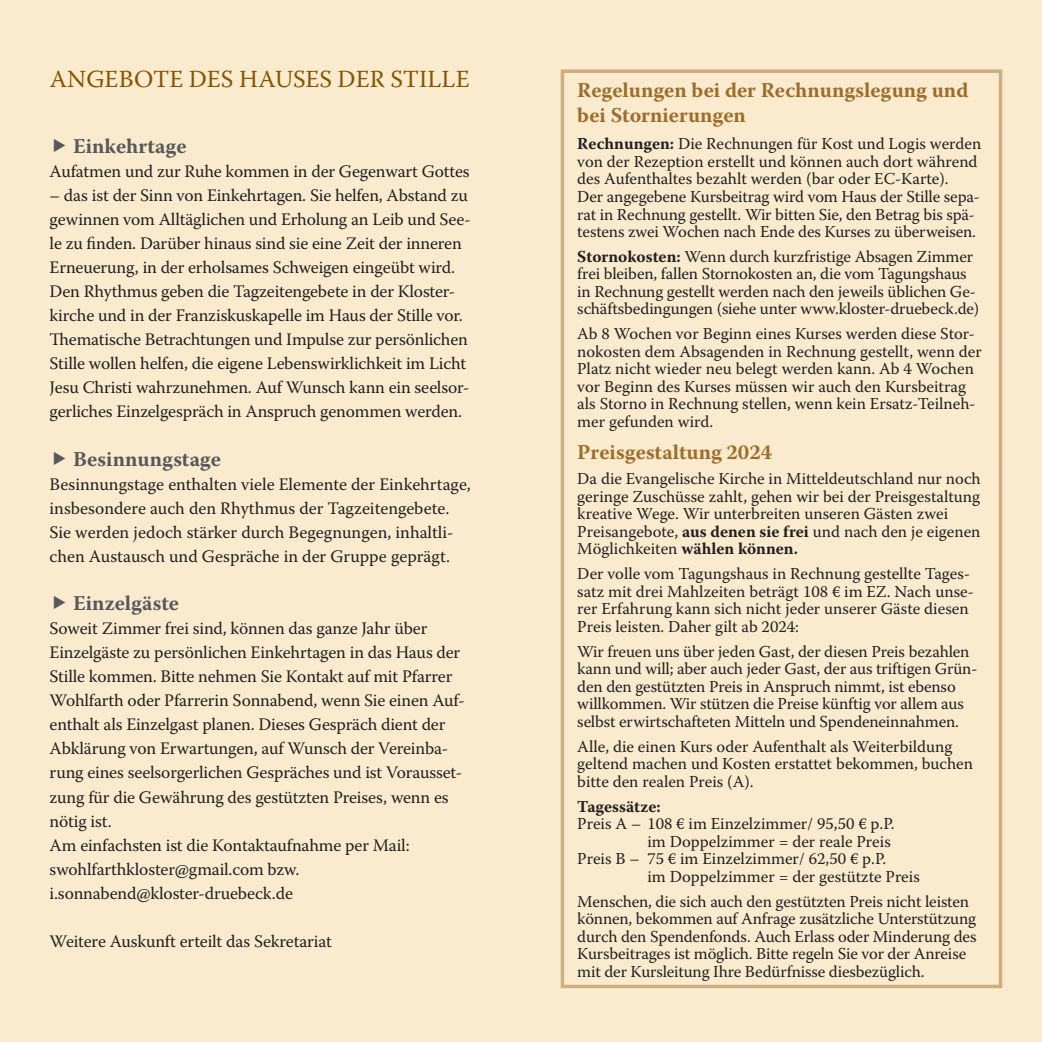
<style>
.page{position:relative;width:1042px;height:1042px;background:#fff}
.page>*{position:absolute;margin:0;border:0;box-sizing:border-box;transform-origin:0 0}
.t1{font:24.5px "Warnock Pro";letter-spacing:.005em;color:#875400}
.t2{font:700 21px/25.2px "Warnock Pro";color:#9e6d2b}
.t3{font:700 21px "Warnock Pro";color:#57585a}
.t4{font:17.5px/24.2px "Warnock Pro";letter-spacing:-.01em;color:#231f20}
.t5{font:16.62px/17.5px "Warnock Pro";letter-spacing:-.005em;color:#231f20}
.t6{font:700 16.62px "Warnock Pro";letter-spacing:.005em;color:#231f20}
.s1{font-weight:700}
</style>
<div class="page">
<div style="left:0;top:0;width:521px;height:1042px;background:#faebcf"></div>
<div style="left:521px;top:0;width:521px;height:1042px;background:#faebcf"></div>
<div style="left:561px;top:69px;width:441px;height:919px;border:4px solid #cead83"></div>
<h1 class="t1" style="left:50px;top:65px;width:421px">ANGEBOTE DES HAUSES DER STILLE</h1>
<p class="t3" style="left:73px;top:133px;width:115px">Einkehrtage</p>
<p class="t4" style="left:50px;top:159px;width:421px">Aufatmen und zur Ruhe kommen in der Gegenwart Gottes</p>
<p class="t4" style="left:50px;top:183px;width:423px">– das ist der Sinn von Einkehrtagen. Sie helfen, Abstand zu gewinnen vom Alltäglichen und Erholung an Leib und See&shy;le zu finden. Darüber hinaus sind sie eine Zeit der inneren Erneuerung, in der erholsames Schweigen eingeübt wird.<br>Den Rhythmus geben die Tagzeitengebete in der Kloster&shy;kirche und in der Franziskuskapelle im Haus der Stille vor.<br>Thematische Betrachtungen und Impulse zur persönlichen Stille wollen helfen, die eigene Lebenswirklichkeit im Licht Jesu Christi wahrzunehmen. Auf Wunsch kann ein seelsor&shy;gerliches Einzelgespräch in Anspruch genommen werden.</p>
<p class="t3" style="left:73px;top:446px;width:149px">Besinnungstage</p>
<p class="t4" style="left:50px;top:471px;width:423px">Besinnungstage enthalten viele Elemente der Einkehrtage, insbesondere auch den Rhythmus der Tagzeitengebete.<br>Sie werden jedoch stärker durch Begegnungen, inhaltli&shy;chen Austausch und Gespräche in der Gruppe geprägt.</p>
<p class="t3" style="left:73px;top:590px;width:108px">Einzelgäste</p>
<p class="t4" style="left:50px;top:616px;width:417px">Soweit Zimmer frei sind, können das ganze Jahr über Einzelgäste zu persönlichen Einkehrtagen in das Haus der Stille kommen. Bitte nehmen Sie Kontakt auf mit Pfarrer Wohlfarth oder Pfarrerin Sonnabend, wenn Sie einen Auf&shy;enthalt als Einzelgast planen. Dieses Gespräch dient der Abklärung von Erwartungen, auf Wunsch der Vereinba&shy;rung eines seelsorgerlichen Gespräches und ist Vorausset&shy;zung für die Gewährung des gestützten Preises, wenn es nötig ist.<br>Am einfachsten ist die Kontaktaufnahme per Mail: swohlfarthkloster@gmail.com bzw. i.sonnabend@kloster-druebeck.de</p>
<p class="t4" style="left:50px;top:929px;width:284px">Weitere Auskunft erteilt das Sekretariat</p>
<p class="t2" style="left:577px;top:77px;width:393px">Regelungen bei der Rechnungslegung und bei Stornierungen</p>
<p class="t5" style="left:577px;top:135px;width:405px"><span class="s1">Rechnungen:</span> Die Rechnungen für Kost und Logis werden von der Rezeption erstellt und können auch dort während des Aufenthaltes bezahlt werden (bar oder EC-Karte).<br>Der angegebene Kursbeitrag wird vom Haus der Stille sepa&shy;rat in Rechnung gestellt. Wir bitten Sie, den Betrag bis spä&shy;testens zwei Wochen nach Ende des Kurses zu überweisen.</p>
<p class="t5" style="left:577px;top:247px;width:403px"><span class="s1">Stornokosten:</span> Wenn durch kurzfristige Absagen Zimmer frei bleiben, fallen Stornokosten an, die vom Tagungshaus in Rechnung gestellt werden nach den jeweils üblichen Ge&shy;schäftsbedingungen (siehe unter www.kloster-druebeck.de)</p>
<p class="t5" style="left:577px;top:325px;width:406px">Ab 8 Wochen vor Beginn eines Kurses werden diese Stor&shy;nokosten dem Absagenden in Rechnung gestellt, wenn der Platz nicht wieder neu belegt werden kann. Ab 4 Wochen vor Beginn des Kurses müssen wir auch den Kursbeitrag als Storno in Rechnung stellen, wenn kein Ersatz-Teilneh&shy;mer gefunden wird.</p>
<p class="t2" style="left:577px;top:439px;width:196px">Preisgestaltung 2024</p>
<p class="t5" style="left:577px;top:470px;width:405px">Da die Evangelische Kirche in Mitteldeutschland nur noch geringe Zuschüsse zahlt, gehen wir bei der Preisgestaltung kreative Wege. Wir unterbreiten unseren Gästen zwei Preisangebote, <span class="s1">aus denen sie frei</span> und nach den je eigenen Möglichkeiten <span class="s1">wählen können.</span></p>
<p class="t5" style="left:577px;top:565px;width:398px">Der volle vom Tagungshaus in Rechnung gestellte Tages&shy;satz mit drei Mahlzeiten beträgt 108 € im EZ. Nach unse&shy;rer Erfahrung kann sich nicht jeder unserer Gäste diesen Preis leisten. Daher gilt ab 2024:</p>
<p class="t5" style="left:577px;top:642px;width:402px">Wir freuen uns über jeden Gast, der diesen Preis bezahlen kann und will; aber auch jeder Gast, der aus triftigen Grün&shy;den den gestützten Preis in Anspruch nimmt, ist ebenso willkommen. Wir stützen die Preise künftig vor allem aus selbst erwirtschafteten Mitteln und Spendeneinnahmen.</p>
<p class="t5" style="left:577px;top:737px;width:397px">Alle, die einen Kurs oder Aufenthalt als Weiterbildung geltend machen und Kosten erstattet bekommen, buchen bitte den realen Preis (A).</p>
<p class="t6" style="left:577px;top:796px;width:85px">Tagessätze:</p>
<p class="t5" style="left:577px;top:814px;width:319px">Preis A – 108 € im Einzelzimmer/ 95,50 € p.P.</p>
<p class="t5" style="left:647px;top:832px;width:245px">im Doppelzimmer = der reale Preis</p>
<p class="t5" style="left:577px;top:849px;width:310px">Preis B – 75 € im Einzelzimmer/ 62,50 € p.P.</p>
<p class="t5" style="left:647px;top:867px;width:274px">im Doppelzimmer = der gestützte Preis</p>
<p class="t5" style="left:577px;top:892px;width:401px">Menschen, die sich auch den gestützten Preis nicht leisten können, bekommen auf Anfrage zusätzliche Unterstützung durch den Spendenfonds. Auch Erlass oder Minderung des Kursbeitrages ist möglich. Bitte regeln Sie vor der Anreise mit der Kursleitung Ihre Bedürfnisse diesbezüglich.</p>
</div>
